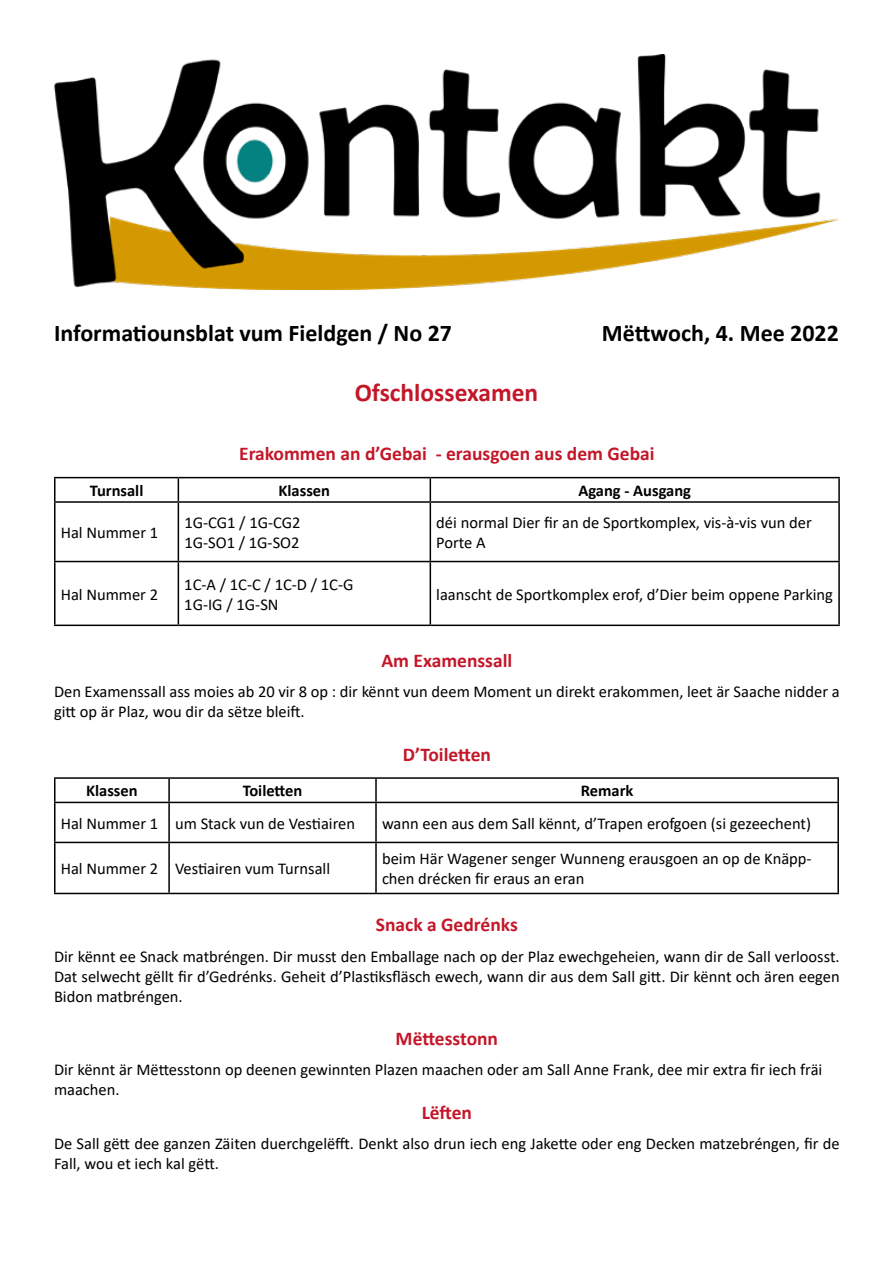
<style>
.page{position:relative;width:893px;height:1263px;background:#fff}
.page>*{position:absolute;margin:0;border:0;box-sizing:border-box;transform-origin:0 0}
.t1{font:700 25.5px "Calibri";color:#c31729}
.t2{font:700 24px "Calibri";color:#000}
.t3{font:700 19.5px "Calibri";color:#c31729}
.t4{font:16.5px/19.8px "Calibri";color:#000}
.t5{font:700 16.5px "Calibri";color:#000}
</style>
<div class="page">
<img style="left:54px;top:54px;width:785px;height:235px">
<hr style="left:54px;top:477px;width:124px;height:1px;background:#000">
<hr style="left:54px;top:478px;width:2px;height:23px;background:#000">
<hr style="left:178px;top:477px;width:252px;height:1px;background:#000">
<svg style="left:178px;top:478px;width:1px;height:23px"></svg>
<hr style="left:430px;top:477px;width:410px;height:1px;background:#000">
<svg style="left:430px;top:478px;width:1px;height:23px"></svg>
<hr style="left:838px;top:478px;width:2px;height:23px;background:#000">
<hr style="left:54px;top:501px;width:124px;height:2px;background:#000">
<hr style="left:54px;top:503px;width:2px;height:58px;background:#000">
<hr style="left:178px;top:501px;width:252px;height:2px;background:#000">
<hr style="left:178px;top:503px;width:1px;height:58px;background:#000">
<hr style="left:430px;top:501px;width:410px;height:2px;background:#000">
<hr style="left:430px;top:503px;width:1px;height:58px;background:#000">
<hr style="left:838px;top:503px;width:2px;height:58px;background:#000">
<hr style="left:54px;top:561px;width:124px;height:1px;background:#000">
<hr style="left:54px;top:562px;width:2px;height:63px;background:#000">
<hr style="left:178px;top:561px;width:252px;height:1px;background:#000">
<hr style="left:178px;top:562px;width:1px;height:63px;background:#000">
<hr style="left:430px;top:561px;width:410px;height:1px;background:#000">
<hr style="left:430px;top:562px;width:1px;height:63px;background:#000">
<hr style="left:838px;top:562px;width:2px;height:63px;background:#000">
<hr style="left:54px;top:625px;width:124px;height:1px;background:#000">
<hr style="left:178px;top:625px;width:252px;height:1px;background:#000">
<hr style="left:430px;top:625px;width:410px;height:1px;background:#000">
<hr style="left:54px;top:777px;width:115px;height:2px;background:#000">
<hr style="left:54px;top:779px;width:2px;height:23px;background:#000">
<hr style="left:169px;top:777px;width:207px;height:2px;background:#000">
<hr style="left:168px;top:779px;width:2px;height:23px;background:#000">
<hr style="left:376px;top:777px;width:463px;height:2px;background:#000">
<hr style="left:375px;top:779px;width:2px;height:23px;background:#000">
<hr style="left:837px;top:779px;width:2px;height:23px;background:#000">
<hr style="left:54px;top:802px;width:115px;height:1px;background:#000">
<hr style="left:54px;top:803px;width:2px;height:39px;background:#000">
<hr style="left:169px;top:802px;width:207px;height:1px;background:#000">
<hr style="left:168px;top:803px;width:2px;height:39px;background:#000">
<hr style="left:376px;top:802px;width:463px;height:1px;background:#000">
<hr style="left:375px;top:803px;width:2px;height:39px;background:#000">
<hr style="left:837px;top:803px;width:2px;height:39px;background:#000">
<hr style="left:54px;top:842px;width:115px;height:1px;background:#000">
<hr style="left:54px;top:843px;width:2px;height:50px;background:#000">
<hr style="left:169px;top:842px;width:207px;height:1px;background:#000">
<hr style="left:168px;top:843px;width:2px;height:50px;background:#000">
<hr style="left:376px;top:842px;width:463px;height:1px;background:#000">
<hr style="left:375px;top:843px;width:2px;height:50px;background:#000">
<hr style="left:837px;top:843px;width:2px;height:50px;background:#000">
<hr style="left:54px;top:893px;width:115px;height:1px;background:#000">
<hr style="left:169px;top:893px;width:207px;height:1px;background:#000">
<hr style="left:376px;top:893px;width:463px;height:1px;background:#000">
<h2 class="t2" style="left:54px;top:316px;width:400px">Informatiounsblat vum Fieldgen / No 27</h2>
<h2 class="t2" style="left:602px;top:316px;width:238px">Mëttwoch, 4. Mee 2022</h2>
<h1 class="t1" style="left:355px;top:374px;width:185px">Ofschlossexamen</h1>
<p class="t3" style="left:239px;top:440px;width:417px">Erakommen an d’Gebai - erausgoen aus dem Gebai</p>
<p class="t5" style="left:90px;top:479px;width:55px">Turnsall</p>
<p class="t5" style="left:279px;top:479px;width:53px">Klassen</p>
<p class="t5" style="left:578px;top:479px;width:114px">Agang - Ausgang</p>
<p class="t4" style="left:61px;top:522px;width:99px">Hal Nummer 1</p>
<p class="t4" style="left:184px;top:512px;width:118px">1G-CG1 / 1G-CG2<br>1G-SO1 / 1G-SO2</p>
<p class="t4" style="left:436px;top:512px;width:377px">déi normal Dier fir an de Sportkomplex, vis-à-vis vun der<br>Porte A</p>
<p class="t4" style="left:61px;top:584px;width:99px">Hal Nummer 2</p>
<p class="t4" style="left:184px;top:574px;width:171px">1C-A / 1C-C / 1C-D / 1C-G<br>1G-IG / 1G-SN</p>
<p class="t4" style="left:436px;top:584px;width:398px">laanscht de Sportkomplex erof, d’Dier beim oppene Parking</p>
<p class="t3" style="left:381px;top:647px;width:132px">Am Examenssall</p>
<p class="t4" style="left:54px;top:682px;width:787px">Den Examenssall ass moies ab 20 vir 8 op : dir kënnt vun deem Moment un direkt erakommen, leet är Saache nidder a gitt op är Plaz, wou dir da sëtze bleift.</p>
<p class="t3" style="left:403px;top:740px;width:90px">D’Toiletten</p>
<p class="t5" style="left:86px;top:779px;width:53px">Klassen</p>
<p class="t5" style="left:243px;top:779px;width:61px">Toiletten</p>
<p class="t5" style="left:581px;top:779px;width:54px">Remark</p>
<p class="t4" style="left:61px;top:813px;width:296px">Hal Nummer 1 um Stack vun de Vestiairen</p>
<p class="t4" style="left:382px;top:813px;width:431px">wann een aus dem Sall kënnt, d’Trapen erofgoen (si gezeechent)</p>
<p class="t4" style="left:61px;top:858px;width:271px">Hal Nummer 2 Vestiairen vum Turnsall</p>
<p class="t4" style="left:382px;top:848px;width:431px">beim Här Wagener senger Wunneng erausgoen an op de Knäpp&shy;chen drécken fir eraus an eran</p>
<p class="t3" style="left:376px;top:911px;width:143px">Snack a Gedrénks</p>
<p class="t4" style="left:54px;top:946px;width:787px;text-align:justify">Dir kënnt ee Snack matbréngen. Dir musst den Emballage nach op der Plaz ewechgeheien, wann dir de Sall verloosst.<br>Dat selwecht gëllt fir d’Gedrénks. Geheit d’Plastiksfläsch ewech, wann dir aus dem Sall gitt. Dir kënnt och ären eegen Bidon matbréngen.</p>
<p class="t3" style="left:396px;top:1024px;width:104px">Mëttesstonn</p>
<p class="t4" style="left:54px;top:1060px;width:770px">Dir kënnt är Mëttesstonn op deenen gewinnten Plazen maachen oder am Sall Anne Frank, dee mir extra fir iech fräi maachen.</p>
<p class="t3" style="left:422px;top:1098px;width:52px">Lëften</p>
<p class="t4" style="left:54px;top:1133px;width:787px">De Sall gëtt dee ganzen Zäiten duerchgelëfft. Denkt also drun iech eng Jakette oder eng Decken matzebréngen, fir de<br>Fall, wou et iech kal gëtt.</p>
</div>
